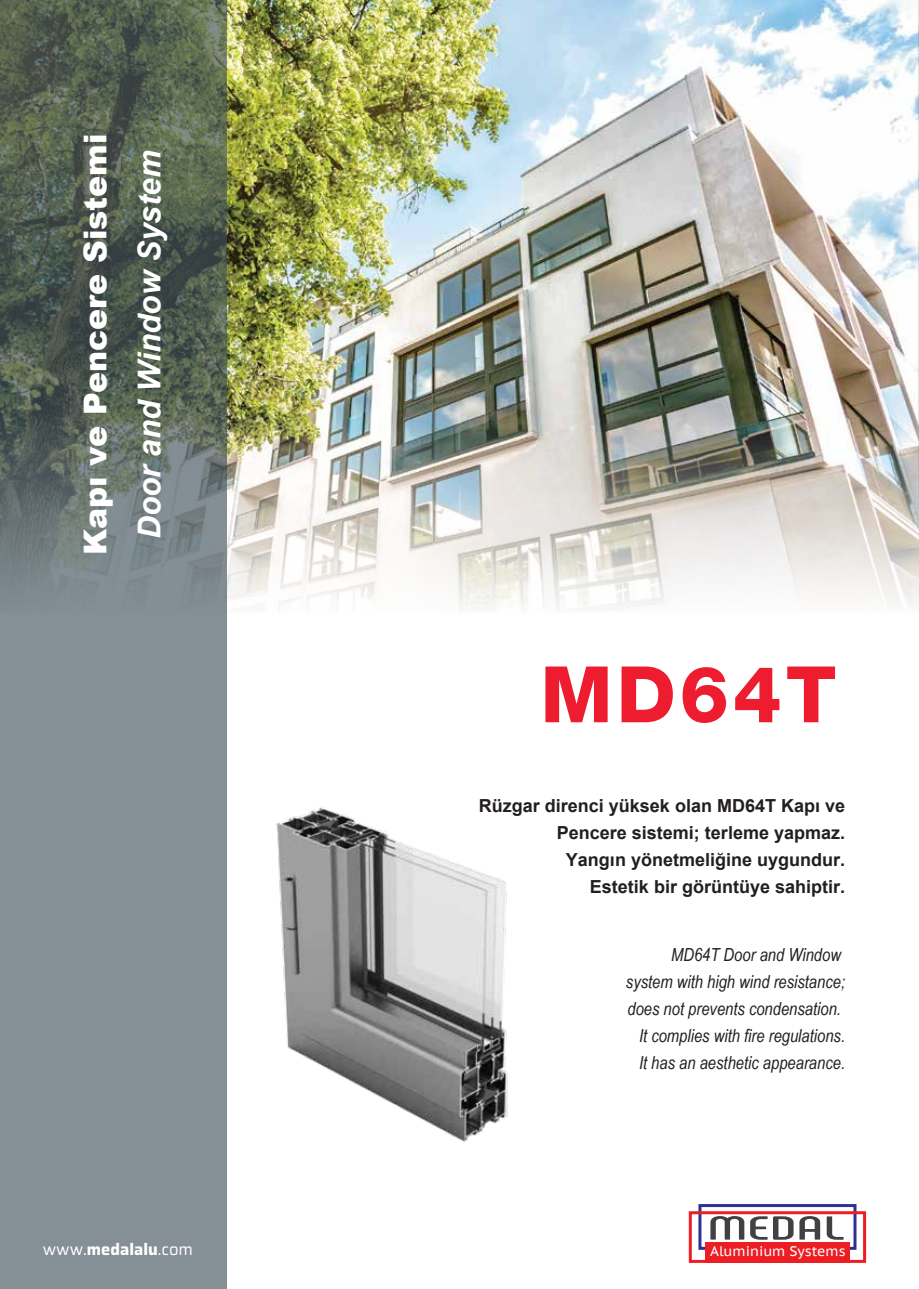
<style>
.page{position:relative;width:919px;height:1289px;background:#fff}
.page>*{position:absolute;margin:0;border:0;box-sizing:border-box;transform-origin:0 0}
.t1{font:800 78px "Helvetica Neue LT Pro";letter-spacing:.05em;color:#ed1c2e}
.t2{font:700 33.15px "Phenomena";color:#414042;scale:1.82 1}
.t3{font:900 31.5px "Arial";color:#fff}
.t4{font:italic 700 31.5px "Arial";color:#fff}
.t5{font:italic 18px/27px "Arial Narrow";color:#231f20;text-align:right}
.t6{font:700 18px/27px "Arial";color:#231f20;text-align:right}
.t7{font:16.5px "Saira";color:#fff}
.t8{font:13.8px "PT Sans Caption";color:#fff}
.s1{font-weight:700}
</style>
<div class="page">
<img style="left:226px;top:0;width:692px;height:613px">
<svg style="left:0;top:0;width:226px;height:1288px;background:#707c7b"></svg>
<img style="left:276px;top:806px;width:232px;height:336px">
<div style="left:698px;top:1203px;width:158px;height:46px;border:3px solid #2e3092"></div>
<div style="left:688px;top:1211px;width:178px;height:51px;border:3px solid #ed1d24"></div>
<div style="left:705px;top:1241px;width:144px;height:21px;background:#ed1d24"></div>
<h3 class="t3" style="left:72px;top:555px;width:423px;rotate:-90deg">Kapı ve Pencere Sistemi</h3>
<h3 class="t4" style="left:129px;top:539px;width:390px;rotate:-90deg">Door and Window System</h3>
<p class="t7" style="left:43px;top:1236px;width:152px">www.<span class="s1">medalalu</span>.com</p>
<h1 class="t1" style="left:540px;top:648px;width:297px">MD64T</h1>
<p class="t6" style="left:479px;top:792px;width:368px">Rüzgar direnci yüksek olan MD64T Kapı ve Pencere sistemi; terleme yapmaz.<br>Yangın yönetmeliğine uygundur.<br>Estetik bir görüntüye sahiptir.</p>
<p class="t5" style="left:626px;top:941px;width:221px">MD64T Door and Window system with high wind resistance; does not prevents condensation.<br>It complies with fire regulations.<br>It has an aesthetic appearance.</p>
<h2 class="t2" style="left:707px;top:1207px;width:77px">MEDAL</h2>
<p class="t8" style="left:710px;top:1241px;width:137px">Aluminium Systems</p>
</div>
